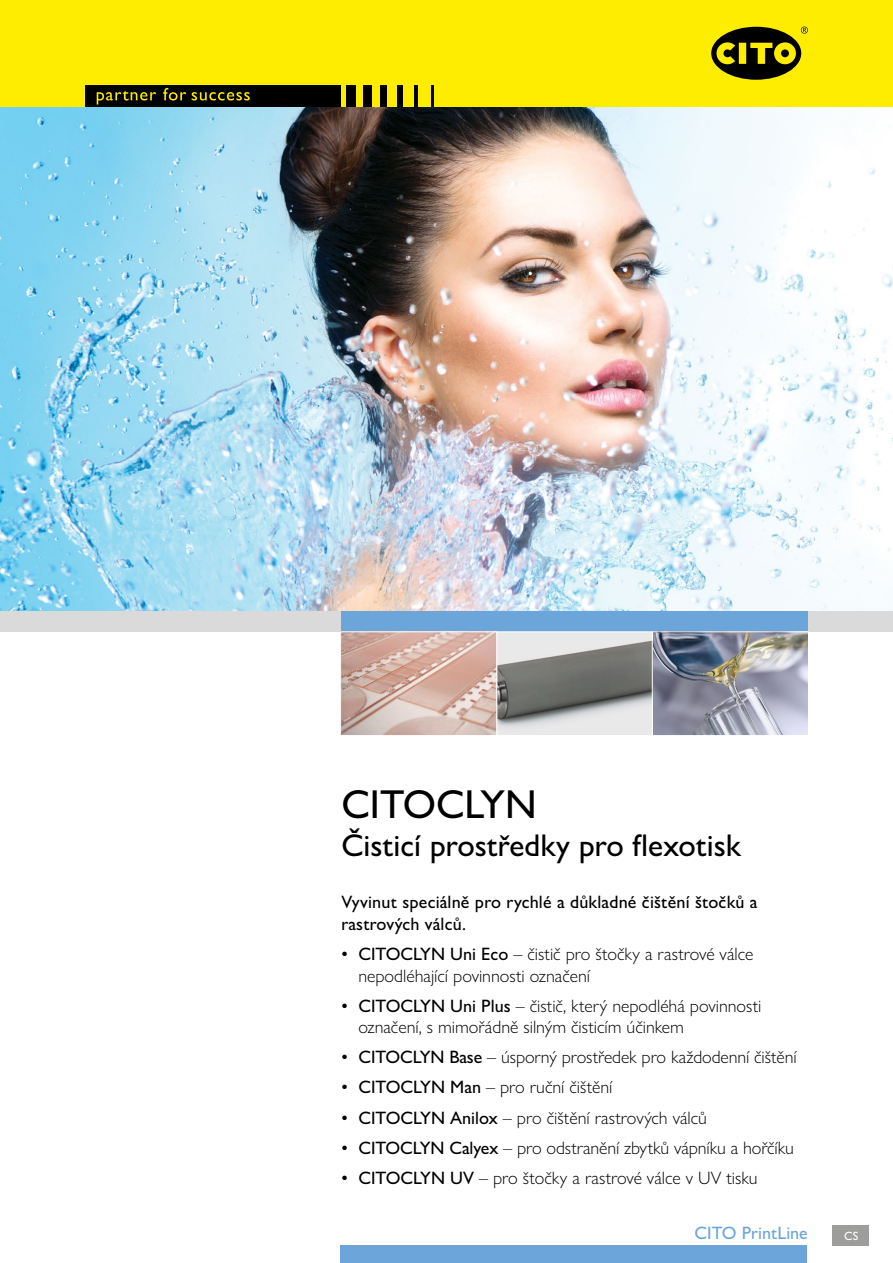
<style>
.page{position:relative;width:893px;height:1263px;background:#fff}
.page>*{position:absolute;margin:0;border:0;box-sizing:border-box;transform-origin:0 0}
.t1{font:500 40.5px "Gill Sans Nova";color:#000}
.t2{font:500 31.5px "Gill Sans Nova";color:#000}
.t3{font:300 18px/21.6px "Gill Sans Nova";color:#000}
.t4{font:500 18px/21.6px "Gill Sans Nova";letter-spacing:.01em;color:#000}
.t5{font:500 18px "Gill Sans Nova";color:#6ca5da}
.t6{font:500 12px "Gill Sans Nova";color:#fff}
.s1{font-weight:500}
</style>
<div class="page">
<div style="left:0;top:0;width:893px;height:106px;background:#ffed00"></div>
<div style="left:85px;top:85px;width:256px;height:21px;background:#000"></div>
<div style="left:346px;top:85px;width:10px;height:21px;background:#000"></div>
<div style="left:380px;top:85px;width:7px;height:21px;background:#000"></div>
<div style="left:397px;top:85px;width:6px;height:21px;background:#000"></div>
<hr style="left:414px;top:85px;width:4px;height:21px;background:#000">
<hr style="left:431px;top:85px;width:2px;height:21px;background:#000">
<div style="left:363px;top:85px;width:9px;height:21px;background:#000"></div>
<svg style="left:97px;top:91px;width:59px;height:14px"></svg>
<svg style="left:163px;top:88px;width:23px;height:13px"></svg>
<svg style="left:192px;top:92px;width:58px;height:9px"></svg>
<svg style="left:711px;top:27px;width:97px;height:53px"></svg>
<div style="left:832px;top:1225px;width:37px;height:20px;background:#9d9d9c"></div>
<div style="left:340px;top:1245px;width:467px;height:18px;background:#6ca5da"></div>
<div style="left:809px;top:611px;width:84px;height:20px;background:#dadada"></div>
<div style="left:341px;top:611px;width:467px;height:20px;background:#6ca5da"></div>
<div style="left:0;top:611px;width:340px;height:20px;background:#dadada"></div>
<img style="left:654px;top:633px;width:153px;height:101px">
<div style="left:652px;top:631px;width:157px;height:105px;border:1px solid #fff"></div>
<svg style="left:498px;top:633px;width:153px;height:101px;background:#a0a19f"></svg>
<div style="left:496px;top:631px;width:157px;height:105px;border:1px solid #fff"></div>
<svg style="left:342px;top:633px;width:153px;height:101px;background:#d2b2a7"></svg>
<div style="left:340px;top:631px;width:157px;height:105px;border:1px solid #fff"></div>
<img style="left:0;top:108px;width:893px;height:502px">
<h1 class="t1" style="left:341px;top:780px;width:197px">CITOCLYN</h1>
<h2 class="t2" style="left:341px;top:826px;width:401px">Čisticí prostředky pro flexotisk</h2>
<p class="t4" style="left:341px;top:891px;width:418px">Vyvinut speciálně pro rychlé a důkladné čištění štočků a rastrových válců.</p>
<p class="t3" style="left:358px;top:943px;width:397px;text-indent:-17px"><span class="s1">• CITOCLYN Uni Eco</span> – čistič pro štočky a rastrové válce nepodléhající povinnosti označení</p>
<p class="t3" style="left:358px;top:994px;width:405px;text-indent:-17px"><span class="s1">• CITOCLYN Uni Plus</span> – čistič, který nepodléhá povinnosti označení, s mimořádně silným čisticím účinkem</p>
<p class="t3" style="left:341px;top:1046px;width:457px"><span class="s1">• CITOCLYN Base</span> – úsporný prostředek pro každodenní čištění</p>
<p class="t3" style="left:341px;top:1076px;width:273px"><span class="s1">• CITOCLYN Man</span> – pro ruční čištění</p>
<p class="t3" style="left:341px;top:1106px;width:367px"><span class="s1">• CITOCLYN Anilox</span> – pro čištění rastrových válců</p>
<p class="t3" style="left:341px;top:1136px;width:454px"><span class="s1">• CITOCLYN Calyex</span> – pro odstranění zbytků vápníku a hořčíku</p>
<p class="t3" style="left:341px;top:1167px;width:418px"><span class="s1">• CITOCLYN UV</span> – pro štočky a rastrové válce v UV tisku</p>
<p class="t5" style="left:695px;top:1221px;width:115px">CITO PrintLine</p>
<p class="t6" style="left:844px;top:1229px;width:16px">CS</p>
</div>
